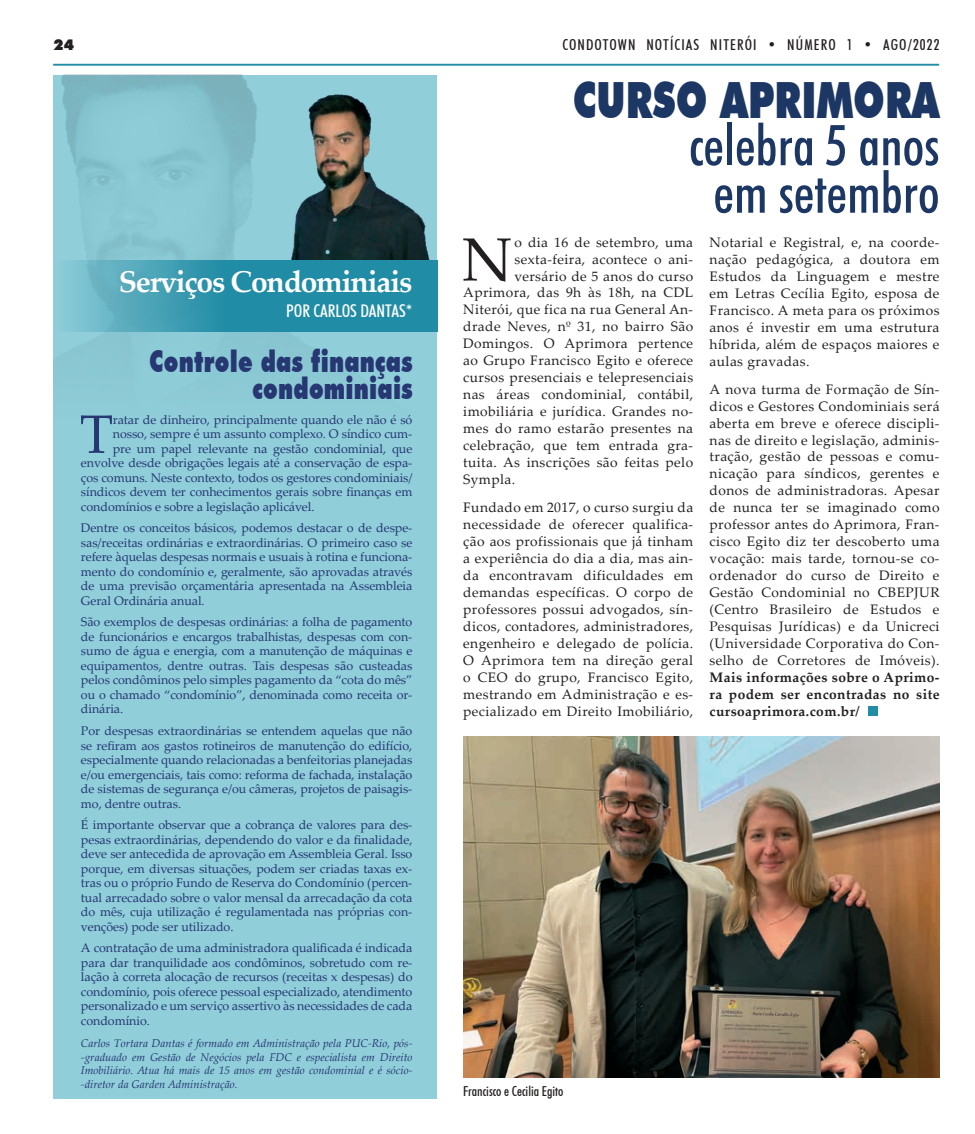
<style>
.page{position:relative;width:975px;height:1134px;background:#fff}
.page>*{position:absolute;margin:0;border:0;box-sizing:border-box;transform-origin:0 0}
.t1{font:61.12px "Palatino Linotype";color:#231f20}
.t2{font:500 condensed 56.25px/47.5px "Futura BT";color:#1d3765;text-align:center}
.t3{font:54.12px "Palatino Linotype";color:#263772}
.t4{font:900 50px "Futura BT";color:#1d3765;scale:.75 1}
.t5{font:900 30px/27.5px "Futura BT";letter-spacing:.01em;color:#263772;text-align:right;scale:.75 1}
.t6{font:700 30px "Palatino Linotype";letter-spacing:-.04em;color:#fff}
.t7{font:500 condensed 17.5px "Futura BT";color:#fff}
.t8{font:500 condensed 15px "Futura BT";letter-spacing:.075em;color:#231f20}
.t9{font:900 15px "Futura BT";color:#231f20}
.t10{font:13.75px/17px "Palatino Linotype";letter-spacing:.03em;color:#231f20;text-align:justify}
.t11{font:700 13.75px/17px "Palatino Linotype";letter-spacing:.03em;color:#231f20;text-align:justify}
.t12{font:500 condensed 13.75px "Futura BT";color:#231f20}
.t13{font:12.5px/14.5px "Palatino Linotype";letter-spacing:-.005em;color:#263772;text-align:justify}
.t14{font:italic 11.25px/13.5px "Palatino Linotype";color:#263772;text-align:justify}
</style>
<div class="page">
<hr style="left:53px;top:64px;width:886px;height:2px;background:#208ca5">
<div style="left:53px;top:75px;width:384px;height:1023px;background:#90ceda"></div>
<img style="left:61px;top:75px;width:376px;height:277px">
<img style="left:260px;top:85px;width:177px;height:175px">
<svg style="left:61px;top:260px;width:376px;height:71px;background:#3698ae"></svg>
<div style="left:867px;top:706px;width:10px;height:10px;background:#208ca5"></div>
<img style="left:463px;top:737px;width:476px;height:340px">
<p class="t9" style="left:54px;top:35px;width:22px">24</p>
<p class="t8" style="left:562px;top:36px;width:378px">CONDOTOWN NOTÍCIAS NITERÓI • NÚMERO 1 • AGO/2022</p>
<h3 class="t6" style="left:119px;top:260px;width:295px">Serviços Condominiais</h3>
<h3 class="t7" style="left:286px;top:300px;width:128px">POR CARLOS DANTAS*</h3>
<h3 class="t5" style="left:149px;top:347px;width:352px">Controle das finanças condominiais</h3>
<h3 class="t3" style="left:80px;top:396px;width:35px">T</h3>
<p class="t13" style="left:113px;top:412px;width:301px">ratar de dinheiro, principalmente quando ele não é só</p>
<p class="t13" style="left:113px;top:426px;width:301px">nosso, sempre é um assunto complexo. O síndico cum-</p>
<p class="t13" style="left:113px;top:441px;width:301px">pre um papel relevante na gestão condominial, que</p>
<p class="t13" style="left:81px;top:455px;width:333px">envolve desde obrigações legais até a conservação de espa-</p>
<p class="t13" style="left:81px;top:470px;width:333px">ços comuns. Neste contexto, todos os gestores condominiais/</p>
<p class="t13" style="left:81px;top:484px;width:333px">síndicos devem ter conhecimentos gerais sobre finanças em</p>
<p class="t13" style="left:81px;top:499px;width:235px">condomínios e sobre a legislação aplicável.</p>
<p class="t13" style="left:81px;top:520px;width:333px">Dentre os conceitos básicos, podemos destacar o de despe&shy;sas/receitas ordinárias e extraordinárias. O primeiro caso se refere àquelas despesas normais e usuais à rotina e funciona&shy;mento do condomínio e, geralmente, são aprovadas através de uma previsão orçamentária apresentada na Assembleia Geral Ordinária anual.</p>
<p class="t13" style="left:81px;top:614px;width:333px">São exemplos de despesas ordinárias: a folha de pagamento de funcionários e encargos trabalhistas, despesas com con&shy;sumo de água e energia, com a manutenção de máquinas e equipamentos, dentre outras. Tais despesas são custeadas pelos condôminos pelo simples pagamento da “cota do mês” ou o chamado “condomínio”, denominada como receita or&shy;dinária.</p>
<p class="t13" style="left:81px;top:723px;width:333px">Por despesas extraordinárias se entendem aquelas que não se refiram aos gastos rotineiros de manutenção do edifício, especialmente quando relacionadas a benfeitorias planejadas e/ou emergenciais, tais como: reforma de fachada, instalação de sistemas de segurança e/ou câmeras, projetos de paisagis&shy;mo, dentre outras.</p>
<p class="t13" style="left:81px;top:817px;width:333px">É importante observar que a cobrança de valores para des&shy;pesas extraordinárias, dependendo do valor e da finalidade, deve ser antecedida de aprovação em Assembleia Geral. Isso porque, em diversas situações, podem ser criadas taxas ex&shy;tras ou o próprio Fundo de Reserva do Condomínio (percen&shy;tual arrecadado sobre o valor mensal da arrecadação da cota do mês, cuja utilização é regulamentada nas próprias con&shy;venções) pode ser utilizado.</p>
<p class="t13" style="left:81px;top:940px;width:333px">A contratação de uma administradora qualificada é indicada para dar tranquilidade aos condôminos, sobretudo com re&shy;lação à correta alocação de recursos (receitas x despesas) do condomínio, pois oferece pessoal especializado, atendimento personalizado e um serviço assertivo às necessidades de cada condomínio.</p>
<p class="t14" style="left:81px;top:1036px;width:333px">Carlos Tortara Dantas é formado em Administração pela PUC-Rio, pós--graduado em Gestão de Negócios pela FDC e especialista em Direito Imobiliário. Atua há mais de 15 anos em gestão condominial e é sócio--diretor da Garden Administração.</p>
<h3 class="t4" style="left:572px;top:70px;width:490px">CURSO APRIMORA</h3>
<h2 class="t2" style="left:689px;top:121px;width:252px">celebra 5 anos em setembro</h2>
<h1 class="t1" style="left:462px;top:216px;width:52px">N</h1>
<p class="t10" style="left:514px;top:234px;width:180px">o dia 16 de setembro, uma</p>
<p class="t10" style="left:514px;top:250px;width:180px">sexta-feira, acontece o ani-</p>
<p class="t10" style="left:514px;top:267px;width:180px">versário de 5 anos do curso</p>
<p class="t10" style="left:463px;top:284px;width:231px">Aprimora, das 9h às 18h, na CDL</p>
<p class="t10" style="left:463px;top:301px;width:231px">Niterói, que fica na rua General An-</p>
<p class="t10" style="left:463px;top:318px;width:231px">drade Neves, nº 31, no bairro São</p>
<p class="t10" style="left:463px;top:335px;width:231px">Domingos. O Aprimora pertence</p>
<p class="t10" style="left:463px;top:352px;width:231px">ao Grupo Francisco Egito e oferece</p>
<p class="t10" style="left:463px;top:369px;width:231px">cursos presenciais e telepresenciais</p>
<p class="t10" style="left:463px;top:386px;width:231px">nas áreas condominial, contábil,</p>
<p class="t10" style="left:463px;top:403px;width:231px">imobiliária e jurídica. Grandes no-</p>
<p class="t10" style="left:463px;top:420px;width:231px">mes do ramo estarão presentes na</p>
<p class="t10" style="left:463px;top:437px;width:231px">celebração, que tem entrada gra-</p>
<p class="t10" style="left:463px;top:454px;width:231px">tuita. As inscrições são feitas pelo</p>
<p class="t10" style="left:463px;top:471px;width:54px">Sympla.</p>
<p class="t10" style="left:463px;top:498px;width:231px">Fundado em 2017, o curso surgiu da necessidade de oferecer qualifica&shy;ção aos profissionais que já tinham a experiência do dia a dia, mas ain&shy;da encontravam dificuldades em demandas específicas. O corpo de professores possui advogados, sín&shy;dicos, contadores, administradores, engenheiro e delegado de polícia.<br>O Aprimora tem na direção geral o CEO do grupo, Francisco Egito, mestrando em Administração e es&shy;pecializado em Direito Imobiliário,</p>
<p class="t10" style="left:709px;top:234px;width:231px">Notarial e Registral, e, na coorde&shy;nação pedagógica, a doutora em Estudos da Linguagem e mestre em Letras Cecília Egito, esposa de Francisco. A meta para os próximos anos é investir em uma estrutura híbrida, além de espaços maiores e aulas gravadas.</p>
<p class="t10" style="left:709px;top:380px;width:231px">A nova turma de Formação de Sín&shy;dicos e Gestores Condominiais será aberta em breve e oferece discipli&shy;nas de direito e legislação, adminis&shy;tração, gestão de pessoas e comu&shy;nicação para síndicos, gerentes e donos de administradoras. Apesar de nunca ter se imaginado como professor antes do Aprimora, Fran&shy;cisco Egito diz ter descoberto uma vocação: mais tarde, tornou-se co&shy;ordenador do curso de Direito e Gestão Condominial no CBEPJUR (Centro Brasileiro de Estudos e Pesquisas Jurídicas) e da Unicreci (Universidade Corporativa do Con&shy;selho de Corretores de Imóveis).</p>
<p class="t11" style="left:709px;top:668px;width:231px">Mais informações sobre o Aprimo&shy;ra podem ser encontradas no site cursoaprimora.com.br/</p>
<p class="t12" style="left:463px;top:1082px;width:102px">Francisco e Cecilia Egito</p>
</div>
